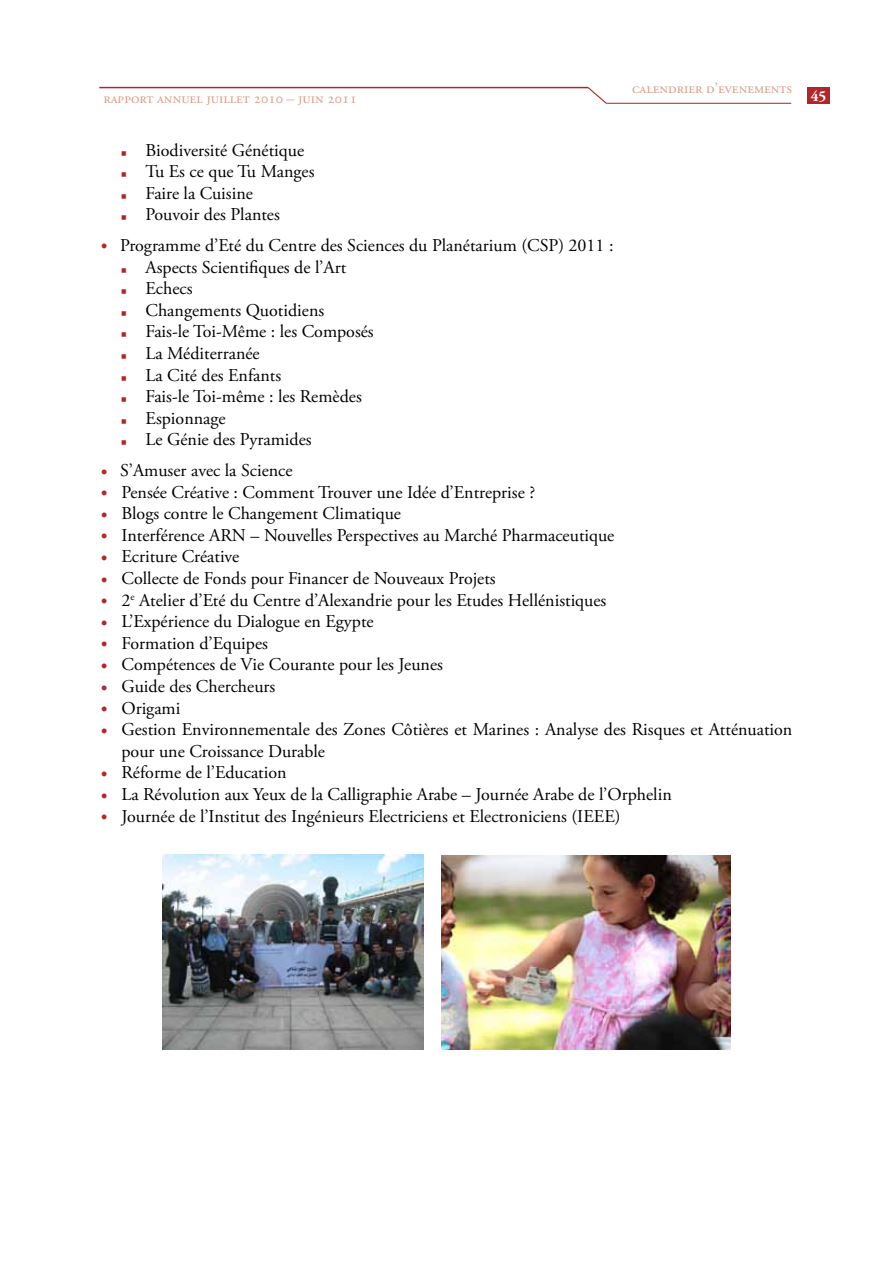
<style>
.page{position:relative;width:893px;height:1263px;background:#fff}
.page>*{position:absolute;margin:0;border:0;box-sizing:border-box;transform-origin:0 0}
.t1{font:18px/21.6px "Adobe Garamond Pro";color:#000}
.t2{font:15px "Adobe Garamond Pro";color:#d99e8d}
.t3{font:700 15px "Adobe Garamond Pro";color:#fff}
</style>
<div class="page">
<hr style="left:606px;top:103px;width:185px;height:1px;background:#b03645">
<svg style="left:586px;top:86px;width:22px;height:18px"></svg>
<hr style="left:99px;top:87px;width:489px;height:1px;background:#b2262a">
<div style="left:807px;top:87px;width:23px;height:17px;background:#b2262a"></div>
<img style="left:163px;top:854px;width:261px;height:196px">
<img style="left:442px;top:855px;width:288px;height:195px">
<p class="t2" style="left:632px;top:80px;width:161px">Calendrier d’Evenements</p>
<p class="t2" style="left:103px;top:89px;width:255px">Rapport Annuel juillet 2010 – Juin 2011</p>
<p class="t3" style="left:811px;top:87px;width:17px">45</p>
<p class="t1" style="left:146px;top:140px;width:171px">Biodiversité Génétique<br>Tu Es ce que Tu Manges<br>Faire la Cuisine<br>Pouvoir des Plantes</p>
<p class="t1" style="left:146px;top:235px;width:470px;text-indent:-26px">Programme d’Eté du Centre des Sciences du Planétarium (CSP) 2011 :<br>Aspects Scientifiques de l’Art<br>Echecs<br>Changements Quotidiens<br>Fais-le Toi-Même : les Composés<br>La Méditerranée<br>La Cité des Enfants<br>Fais-le Toi-même : les Remèdes<br>Espionnage<br>Le Génie des Pyramides</p>
<p class="t1" style="left:120px;top:460px;width:674px">S’Amuser avec la Science<br>Pensée Créative : Comment Trouver une Idée d’Entreprise ?<br>Blogs contre le Changement Climatique<br>Interférence ARN – Nouvelles Perspectives au Marché Pharmaceutique<br>Ecriture Créative<br>Collecte de Fonds pour Financer de Nouveaux Projets<br>2<sup>e</sup> Atelier d’Eté du Centre d’Alexandrie pour les Etudes Hellénistiques<br>L’Expérience du Dialogue en Egypte<br>Formation d’Equipes<br>Compétences de Vie Courante pour les Jeunes<br>Guide des Chercheurs<br>Origami<br>Gestion Environnementale des Zones Côtières et Marines : Analyse des Risques et Atténuation pour une Croissance Durable<br>Réforme de l’Education<br>La Révolution aux Yeux de la Calligraphie Arabe – Journée Arabe de l’Orphelin<br>Journée de l’Institut des Ingénieurs Electriciens et Electroniciens (IEEE)</p>
</div>
